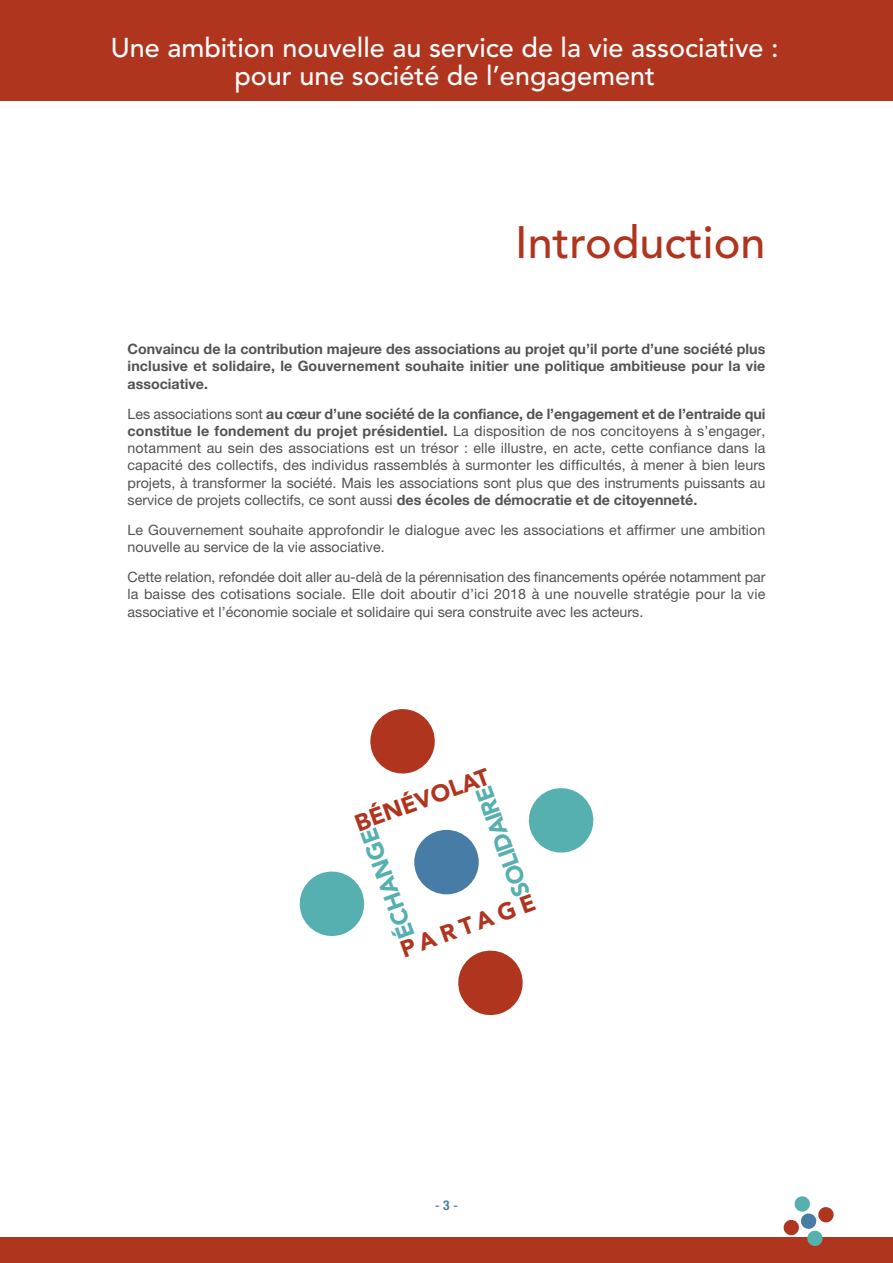
<style>
.page{position:relative;width:893px;height:1263px;background:#fff}
.page>*{position:absolute;margin:0;border:0;box-sizing:border-box;transform-origin:0 0}
.t1{font:500 45px "Avenir";color:#b0351f}
.t2{font:500 27px/28.5px "Avenir";color:#fff;text-align:center}
.t3{font:900 23.55px "Avenir";color:#b0351f}
.t4{font:900 23.55px "Avenir";color:#56b0af}
.t5{font:14.25px/17.2px "Helvetica Neue LT Pro";color:#555252;text-align:justify}
.t6{font:700 14.25px/17.2px "Helvetica Neue";letter-spacing:.01em;color:#555252;text-align:justify}
.t7{font:13.5px "Helvetica";color:#467ca5}
.s1{font-family:"Helvetica Neue LT Pro";font-weight:400}
.s2{font-family:"Helvetica Neue";font-weight:700}
.s3{font-family:"Helvetica Neue";font-weight:700;font-stretch:condensed}
</style>
<div class="page">
<div style="left:0;top:0;width:893px;height:100px;background:#b0351f"></div>
<div style="left:0;top:1237px;width:893px;height:26px;background:#b0351f"></div>
<svg style="left:783px;top:1196px;width:51px;height:50px"></svg>
<div style="left:414px;top:830px;width:65px;height:64px;background:#467ca5;border-radius:50%"></div>
<svg style="left:299px;top:871px;width:66px;height:65px"></svg>
<svg style="left:370px;top:709px;width:65px;height:65px"></svg>
<svg style="left:458px;top:950px;width:65px;height:66px"></svg>
<svg style="left:528px;top:788px;width:66px;height:65px"></svg>
<h2 class="t2" style="left:111px;top:32px;width:669px">Une ambition nouvelle au service de la vie associative : pour une société de l’engagement</h2>
<h1 class="t1" style="left:515px;top:203px;width:252px">Introduction</h1>
<p class="t6" style="left:128px;top:340px;width:639px">Convaincu de la contribution majeure des associations au projet qu’il porte d’une société plus inclusive et solidaire, le Gouvernement souhaite initier une politique ambitieuse pour la vie associative.</p>
<p class="t6" style="left:128px;top:405px;width:639px"><span class="s1">Les associations sont</span> au cœur d’une société de la confiance, de l’engagement et de l’entraide qui constitue le fondement du projet présidentiel. <span class="s1">La disposition de nos concitoyens à s’engager,</span></p>
<p class="t5" style="left:128px;top:441px;width:639px">notamment au sein des associations est un trésor : elle illustre, en acte, cette confiance dans la capacité des collectifs, des individus rassemblés à surmonter les difficultés, à mener à bien leurs projets, à transformer la société. Mais les associations sont plus que des instruments puissants au service de projets collectifs, ce sont aussi <span class="s2">des écoles de démocratie et de citoyenneté.</span></p>
<p class="t5" style="left:128px;top:523px;width:639px">Le Gouvernement souhaite approfondir le dialogue avec les associations et affirmer une ambition nouvelle au service de la vie associative.</p>
<p class="t5" style="left:128px;top:570px;width:639px">Cette relation, refondée doit aller au-delà de la pérennisation des financements opérée notamment par la baisse des cotisations sociale. Elle doit aboutir d’ici 2018 à une nouvelle stratégie pour la vie associative et l’économie sociale et solidaire qui sera construite avec les acteurs.</p>
<h3 class="t3" style="left:349px;top:805px;width:143px;rotate:-20deg">BÉNÉVOLAT</h3>
<h3 class="t4" style="left:503px;top:903px;width:117px;rotate:-110deg">SOLDI ARI E</h3>
<h3 class="t4" style="left:388px;top:945px;width:118px;rotate:-110deg">ÉCHANGE</h3>
<h3 class="t3" style="left:394px;top:931px;width:143px;rotate:-20deg">PARTAGE</h3>
<p class="t7" style="left:435px;top:1197px;width:24px">-<span class="s3">3</span>-</p>
</div>
